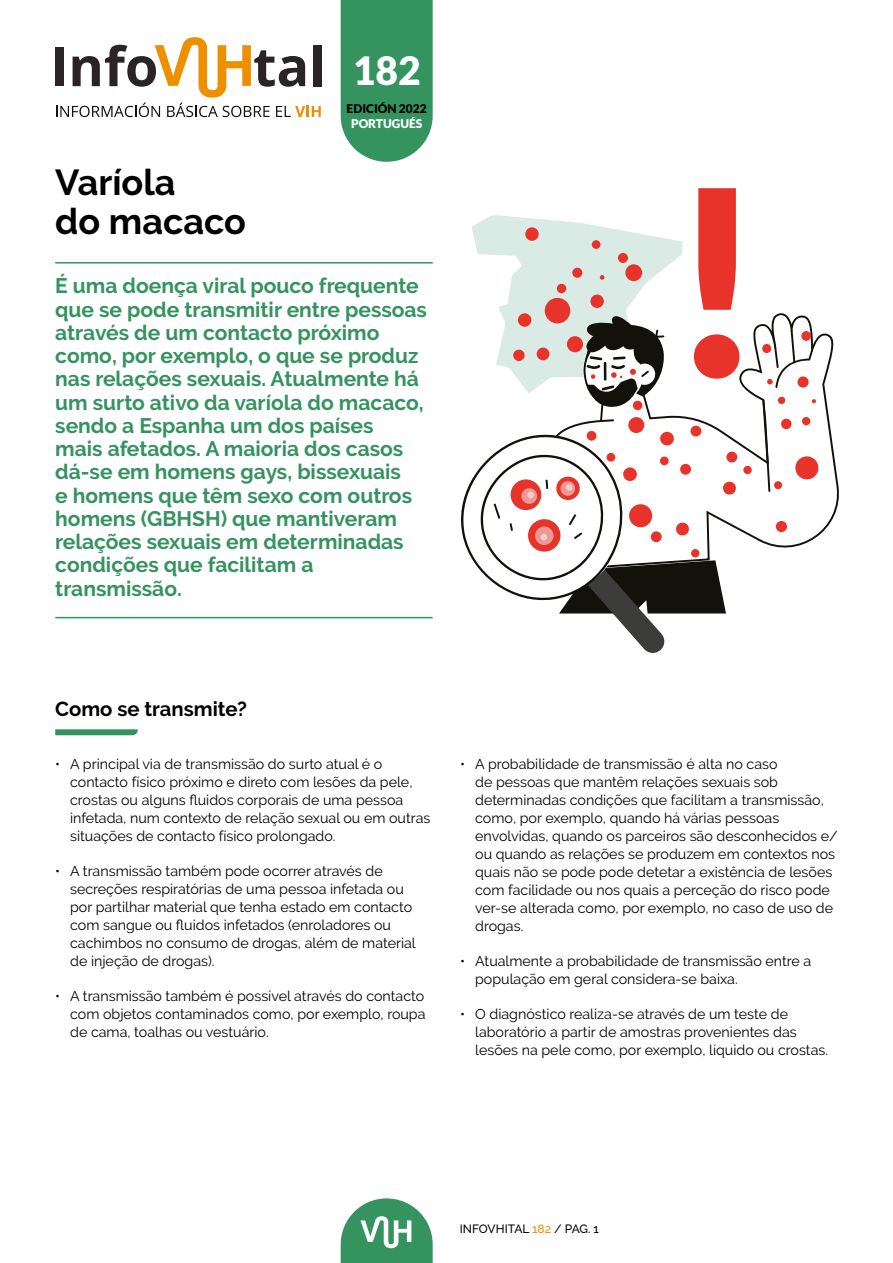
<style>
.page{position:relative;width:893px;height:1263px;background:#fff}
.page>*{position:absolute;margin:0;border:0;box-sizing:border-box;transform-origin:0 0}
.t1{font:900 39px "Lato";color:#fff}
.t2{font:700 36px/39px "Raleway";color:#000}
.t3{font:700 21px/23.2px "Raleway";color:#359360}
.t4{font:700 20.25px "Raleway";color:#000}
.t5{font:14.25px/18px "Raleway";color:#000}
.t6{font:500 12px "Raleway";color:#000}
.t7{font:900 12px "Lato";color:#000}
.t8{font:900 12px "Lato";color:#fff}
.s1{color:#ee8f00}
</style>
<div class="page">
<div style="left:55px;top:48px;width:8px;height:38px;background:#2b2426"></div>
<div style="left:313px;top:45px;width:9px;height:41px;background:#2b2426"></div>
<svg style="left:56px;top:37px;width:265px;height:80px"></svg>
<svg style="left:341px;top:0;width:92px;height:162px"></svg>
<svg style="left:341px;top:1198px;width:92px;height:65px"></svg>
<hr style="left:55px;top:262px;width:378px;height:2px;background:#359360">
<hr style="left:55px;top:617px;width:378px;height:1px;background:#359360">
<svg style="left:55px;top:729px;width:83px;height:6px"></svg>
<svg style="left:461px;top:188px;width:376px;height:465px"></svg>
<h1 class="t1" style="left:353px;top:48px;width:69px">182</h1>
<p class="t7" style="left:347px;top:102px;width:82px">EDICIÓN 2022</p>
<p class="t8" style="left:351px;top:116px;width:73px">PORTUGUÉS</p>
<h2 class="t2" style="left:55px;top:163px;width:192px">Varíola<br>do macaco</h2>
<p class="t3" style="left:55px;top:274px;width:373px">É uma doença viral pouco frequente que se pode transmitir entre pessoas através de um contacto próximo como, por exemplo, o que se produz nas relações sexuais. Atualmente há um surto ativo da varíola do macaco, sendo a Espanha um dos países<br>mais afetados. A maioria dos casos dá-se em homens gays, bissexuais<br>e homens que têm sexo com outros homens (GBHSH) que mantiveram relações sexuais em determinadas condições que facilitam a transmissão.</p>
<h3 class="t4" style="left:55px;top:697px;width:193px">Como se transmite?</h3>
<p class="t5" style="left:70px;top:755px;width:362px;text-indent:-15px">• A principal via de transmissão do surto atual é o contacto físico próximo e direto com lesões da pele, crostas ou alguns fluidos corporais de uma pessoa infetada, num contexto de relação sexual ou em outras situações de contacto físico prolongado.</p>
<p class="t5" style="left:70px;top:862px;width:347px;text-indent:-15px">• A transmissão também pode ocorrer através de secreções respiratórias de uma pessoa infetada ou por partilhar material que tenha estado em contacto com sangue ou fluidos infetados (enroladores ou cachimbos no consumo de drogas, além de material de injeção de drogas).</p>
<p class="t5" style="left:70px;top:987px;width:357px;text-align:justify;text-indent:-15px">• A transmissão também é possível através do contacto com objetos contaminados como, por exemplo, roupa de cama, toalhas ou vestuário.</p>
<p class="t5" style="left:475px;top:755px;width:364px;text-indent:-15px">• A probabilidade de transmissão é alta no caso<br>de pessoas que mantêm relações sexuais sob determinadas condições que facilitam a transmissão, como, por exemplo, quando há várias pessoas envolvidas, quando os parceiros são desconhecidos e/ ou quando as relações se produzem em contextos nos quais não se pode pode detetar a existência de lesões com facilidade ou nos quais a perceção do risco pode ver-se alterada como, por exemplo, no caso de uso de drogas.</p>
<p class="t5" style="left:475px;top:952px;width:338px;text-indent:-15px">• Atualmente a probabilidade de transmissão entre a população em geral considera-se baixa.</p>
<p class="t5" style="left:475px;top:1005px;width:354px;text-indent:-15px">• O diagnóstico realiza-se através de um teste de laboratório a partir de amostras provenientes das lesões na pele como, por exemplo, líquido ou crostas.</p>
<p class="t6" style="left:460px;top:1221px;width:141px">INFOVHITAL <span class="s1">182</span> / PAG. 1</p>
</div>
